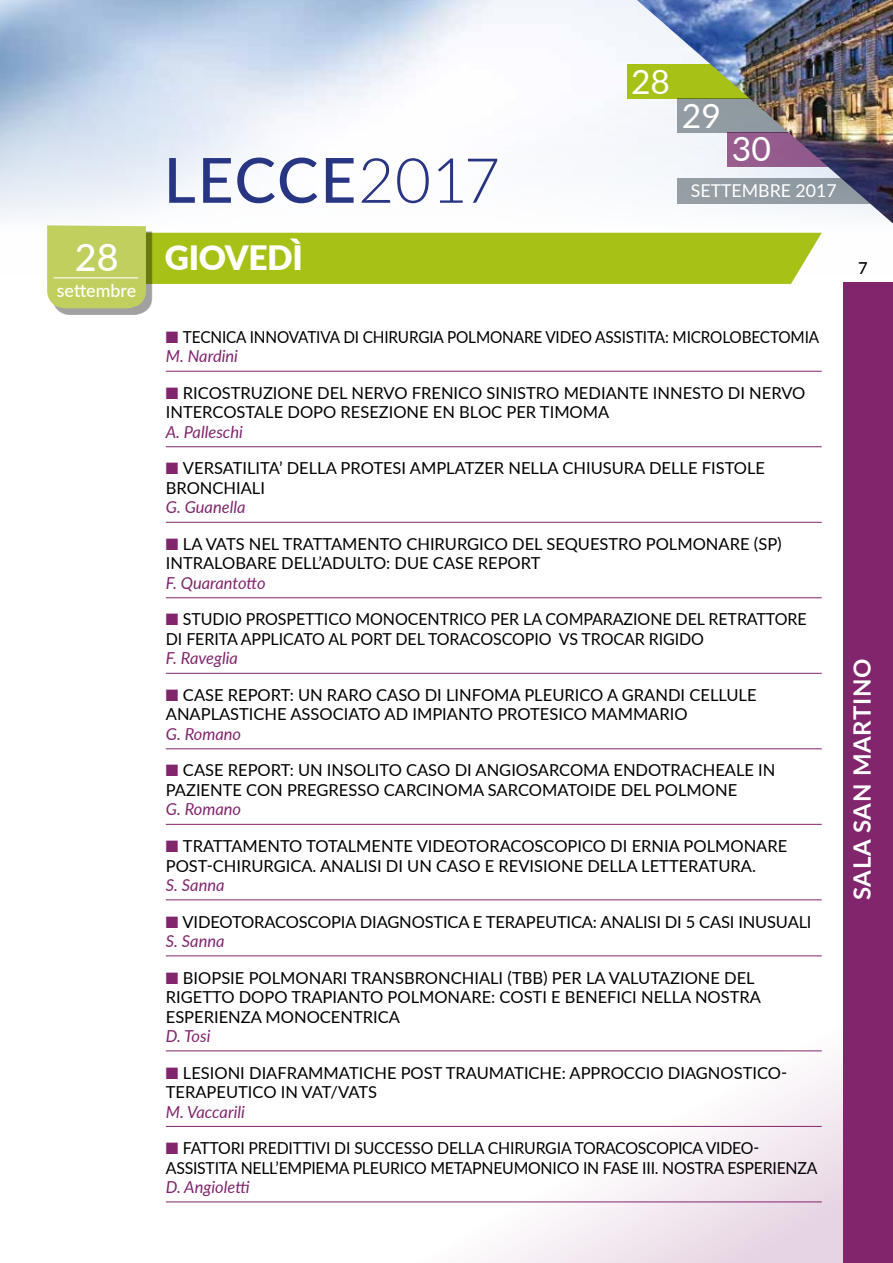
<style>
.page{position:relative;width:893px;height:1263px;background:#fff}
.page>*{position:absolute;margin:0;border:0;box-sizing:border-box;transform-origin:0 0}
.t1{font:500 62.25px "Lato";letter-spacing:.025em;color:#283583}
.t2{font:900 33.6px "Lato";letter-spacing:-.01em;color:#fff}
.t3{font:33.6px "Lato";color:#fff}
.t4{font:700 24px "Lato";letter-spacing:.02em;color:#fff}
.t5{font:500 17.85px "Lato";color:#fff}
.t6{font:17.7px "Lato";color:#fff}
.t7{font:16.5px/19.5px "Lato";color:#000}
.t8{font:16.5px/19.5px "Lato";color:#000;scale:.96 1}
.t9{font:italic 16.5px "Lato";color:#81256d}
.t10{font:16.5px/19.5px "Lato";color:#000;scale:.93 1}
.t11{font:500 16.5px "Lato";color:#000}
.s1{font-weight:300}
.s2{font-weight:500;font-size:37.8px}
.s3{color:#81256d}
.s4{font-style:italic;color:#81256d}
</style>
<div class="page">
<img style="left:0;top:0;width:893px;height:283px">
<img style="left:617px;top:0;width:276px;height:234px">
<svg style="left:410px;top:956px;width:433px;height:307px"></svg>
<div style="left:53px;top:231px;width:99px;height:83px;background:#000;opacity:.37"></div>
<svg style="left:47px;top:225px;width:775px;height:83px"></svg>
<hr style="left:54px;top:277px;width:84px;height:1px;background:#fff">
<hr style="left:166px;top:371px;width:656px;height:1px;background:#81256d">
<hr style="left:166px;top:446px;width:656px;height:1px;background:#81256d">
<hr style="left:166px;top:522px;width:656px;height:1px;background:#81256d">
<hr style="left:166px;top:597px;width:656px;height:1px;background:#81256d">
<hr style="left:166px;top:673px;width:656px;height:1px;background:#81256d">
<hr style="left:166px;top:748px;width:656px;height:1px;background:#81256d">
<hr style="left:166px;top:824px;width:656px;height:1px;background:#81256d">
<hr style="left:166px;top:899px;width:656px;height:1px;background:#81256d">
<hr style="left:166px;top:955px;width:656px;height:1px;background:#81256d">
<hr style="left:166px;top:1050px;width:656px;height:1px;background:#81256d">
<hr style="left:166px;top:1126px;width:656px;height:1px;background:#81256d">
<hr style="left:166px;top:1201px;width:656px;height:1px;background:#81256d">
<div style="left:843px;top:283px;width:50px;height:980px;background:#81256d"></div>
<h1 class="t1" style="left:164px;top:135px;width:338px">LECCE<span class="s1">2017</span></h1>
<h2 class="t3" style="left:631px;top:58px;width:40px">28</h2>
<h2 class="t3" style="left:682px;top:92px;width:40px">29</h2>
<h2 class="t3" style="left:732px;top:125px;width:40px">30</h2>
<p class="t6" style="left:691px;top:178px;width:147px">SETTEMBRE 2017</p>
<h2 class="t2" style="left:75px;top:233px;width:230px"><span class="s2">28</span> GIOVEDÌ</h2>
<p class="t5" style="left:57px;top:277px;width:81px">settembre</p>
<p class="t10" style="left:166px;top:326px;width:704px"><span class="s3">■</span> TECNICA INNOVATIVA DI CHIRURGIA POLMONARE VIDEO ASSISTITA: MICROLOBECTOMIA<br><span class="s4">M. Nardini</span></p>
<p class="t7" style="left:166px;top:382px;width:641px"><span class="s3">■</span> RICOSTRUZIONE DEL NERVO FRENICO SINISTRO MEDIANTE INNESTO DI NERVO<br>INTERCOSTALE DOPO RESEZIONE EN BLOC PER TIMOMA</p>
<p class="t9" style="left:166px;top:420px;width:79px">A. Palleschi</p>
<p class="t7" style="left:166px;top:458px;width:601px"><span class="s3">■</span> VERSATILITA’ DELLA PROTESI AMPLATZER NELLA CHIUSURA DELLE FISTOLE<br>BRONCHIALI</p>
<p class="t9" style="left:166px;top:496px;width:81px">G. Guanella</p>
<p class="t7" style="left:166px;top:533px;width:617px"><span class="s3">■</span> LA VATS NEL TRATTAMENTO CHIRURGICO DEL SEQUESTRO POLMONARE (SP)<br>INTRALOBARE DELL’ADULTO: DUE CASE REPORT</p>
<p class="t9" style="left:166px;top:571px;width:101px">F. Quarantotto</p>
<p class="t7" style="left:166px;top:609px;width:642px"><span class="s3">■</span> STUDIO PROSPETTICO MONOCENTRICO PER LA COMPARAZIONE DEL RETRATTORE<br>DI FERITA APPLICATO AL PORT DEL TORACOSCOPIO VS TROCAR RIGIDO</p>
<p class="t9" style="left:166px;top:647px;width:74px">F. Raveglia</p>
<p class="t7" style="left:166px;top:684px;width:592px"><span class="s3">■</span> CASE REPORT: UN RARO CASO DI LINFOMA PLEURICO A GRANDI CELLULE<br>ANAPLASTICHE ASSOCIATO AD IMPIANTO PROTESICO MAMMARIO</p>
<p class="t9" style="left:166px;top:722px;width:77px">G. Romano</p>
<p class="t7" style="left:166px;top:760px;width:611px"><span class="s3">■</span> CASE REPORT: UN INSOLITO CASO DI ANGIOSARCOMA ENDOTRACHEALE IN<br>PAZIENTE CON PREGRESSO CARCINOMA SARCOMATOIDE DEL POLMONE</p>
<p class="t9" style="left:166px;top:798px;width:77px">G. Romano</p>
<p class="t7" style="left:166px;top:835px;width:623px"><span class="s3">■</span> TRATTAMENTO TOTALMENTE VIDEOTORACOSCOPICO DI ERNIA POLMONARE<br>POST-CHIRURGICA. ANALISI DI UN CASO E REVISIONE DELLA LETTERATURA.</p>
<p class="t9" style="left:166px;top:873px;width:60px">S. Sanna</p>
<p class="t7" style="left:166px;top:911px;width:647px"><span class="s3">■</span> VIDEOTORACOSCOPIA DIAGNOSTICA E TERAPEUTICA: ANALISI DI 5 CASI INUSUALI<br><span class="s4">S. Sanna</span></p>
<p class="t7" style="left:166px;top:967px;width:597px"><span class="s3">■</span> BIOPSIE POLMONARI TRANSBRONCHIALI (TBB) PER LA VALUTAZIONE DEL<br>RIGETTO DOPO TRAPIANTO POLMONARE: COSTI E BENEFICI NELLA NOSTRA<br>ESPERIENZA MONOCENTRICA</p>
<p class="t9" style="left:166px;top:1024px;width:46px">D. Tosi</p>
<p class="t7" style="left:166px;top:1062px;width:623px"><span class="s3">■</span> LESIONI DIAFRAMMATICHE POST TRAUMATICHE: APPROCCIO DIAGNOSTICO-<br>TERAPEUTICO IN VAT/VATS</p>
<p class="t9" style="left:166px;top:1100px;width:81px">M. Vaccarili</p>
<p class="t8" style="left:166px;top:1137px;width:680px"><span class="s3">■</span> FATTORI PREDITTIVI DI SUCCESSO DELLA CHIRURGIA TORACOSCOPICA VIDEO-<br>ASSISTITA NELL’EMPIEMA PLEURICO METAPNEUMONICO IN FASE III. NOSTRA ESPERIENZA</p>
<p class="t9" style="left:166px;top:1175px;width:85px">D. Angioletti</p>
<p class="t11" style="left:858px;top:256px;width:11px">7</p>
<h3 class="t4" style="left:844px;top:900px;width:243px;rotate:-90deg">SALA SAN MARTINO</h3>
</div>
